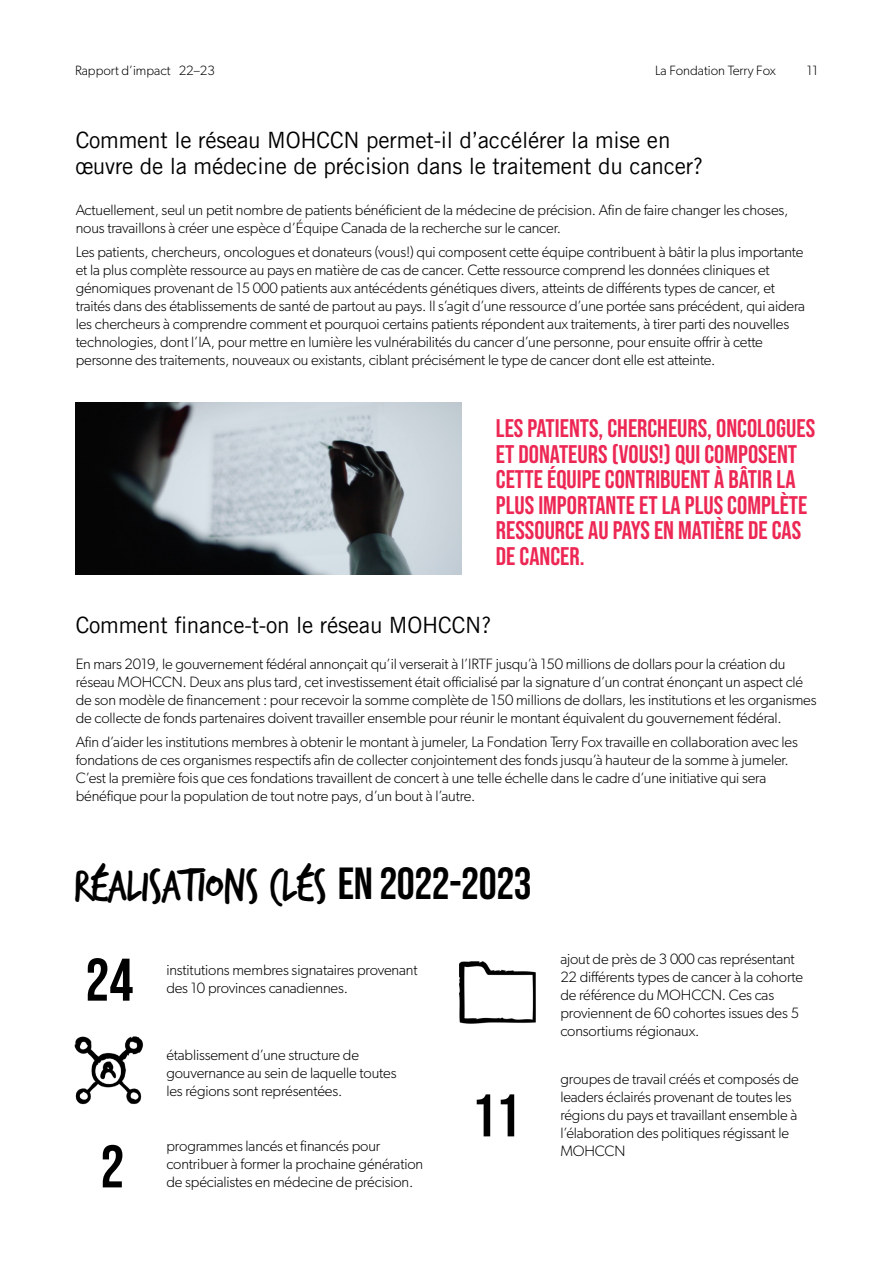
<style>
.page{position:relative;width:893px;height:1263px;background:#fff}
.page>*{position:absolute;margin:0;border:0;box-sizing:border-box;transform-origin:0 0}
.t1{font:60px "Bebas Neue";color:#000}
.t2{font:48px "Trash Hand";letter-spacing:-.01em;color:#000}
.t3{font:25.5px/25.5px "Bebas Neue";color:#ed2754}
.t4{font:22.5px/25.5px "Trade Gothic LT Pro";letter-spacing:-.01em;color:#000}
.t5{font:300 15px/18px "Gibson";letter-spacing:-.01em;color:#000}
.t6{font:300 13.5px "Gibson";color:#000}
.s1{font-family:"Bebas Neue";font-size:45px}
</style>
<div class="page">
<img style="left:76px;top:403px;width:385px;height:171px">
<img style="left:459px;top:961px;width:77px;height:63px">
<img style="left:74px;top:1036px;width:69px;height:69px">
<p class="t6" style="left:75px;top:62px;width:141px">Rapport d’impact 22–23</p>
<p class="t6" style="left:655px;top:62px;width:122px">La Fondation Terry Fox</p>
<p class="t6" style="left:807px;top:62px;width:13px">11</p>
<h3 class="t4" style="left:76px;top:127px;width:629px">Comment le réseau MOHCCN permet-il d’accélérer la mise en œuvre de la médecine de précision dans le traitement du cancer?</h3>
<p class="t5" style="left:76px;top:201px;width:714px">Actuellement, seul un petit nombre de patients bénéficient de la médecine de précision. Afin de faire changer les choses, nous travaillons à créer une espèce d’Équipe Canada de la recherche sur le cancer.</p>
<p class="t5" style="left:76px;top:243px;width:731px">Les patients, chercheurs, oncologues et donateurs (vous!) qui composent cette équipe contribuent à bâtir la plus importante et la plus complète ressource au pays en matière de cas de cancer. Cette ressource comprend les données cliniques et génomiques provenant de 15 000 patients aux antécédents génétiques divers, atteints de différents types de cancer, et traités dans des établissements de santé de partout au pays. Il s’agit d’une ressource d’une portée sans précédent, qui aidera les chercheurs à comprendre comment et pourquoi certains patients répondent aux traitements, à tirer parti des nouvelles technologies, dont l’IA, pour mettre en lumière les vulnérabilités du cancer d’une personne, pour ensuite offrir à cette personne des traitements, nouveaux ou existants, ciblant précisément le type de cancer dont elle est atteinte.</p>
<h3 class="t3" style="left:496px;top:415px;width:321px">LES PATIENTS, CHERCHEURS, ONCOLOGUES<br>ET DONATEURS (VOUS!) QUI COMPOSENT<br>CETTE ÉQUIPE CONTRIBUENT À BÂTIR LA<br>PLUS IMPORTANTE ET LA PLUS COMPLÈTE<br>RESSOURCE AU PAYS EN MATIÈRE DE CAS<br>DE CANCER.</h3>
<h3 class="t4" style="left:76px;top:612px;width:417px">Comment finance-t-on le réseau MOHCCN?</h3>
<p class="t5" style="left:76px;top:655px;width:742px">En mars 2019, le gouvernement fédéral annonçait qu’il verserait à l’IRTF jusqu’à 150 millions de dollars pour la création du réseau MOHCCN. Deux ans plus tard, cet investissement était officialisé par la signature d’un contrat énonçant un aspect clé de son modèle de financement : pour recevoir la somme complète de 150 millions de dollars, les institutions et les organismes de collecte de fonds partenaires doivent travailler ensemble pour réunir le montant équivalent du gouvernement fédéral.</p>
<p class="t5" style="left:76px;top:733px;width:724px">Afin d’aider les institutions membres à obtenir le montant à jumeler, La Fondation Terry Fox travaille en collaboration avec les fondations de ces organismes respectifs afin de collecter conjointement des fonds jusqu’à hauteur de la somme à jumeler.<br>C’est la première fois que ces fondations travaillent de concert à une telle échelle dans le cadre d’une initiative qui sera bénéfique pour la population de tout notre pays, d’un bout à l’autre.</p>
<h2 class="t2" style="left:74px;top:863px;width:459px">RÉALISATIONS CLÉS <span class="s1">EN 2022-2023</span></h2>
<h1 class="t1" style="left:85px;top:946px;width:49px">24</h1>
<h1 class="t1" style="left:100px;top:1133px;width:25px">2</h1>
<p class="t5" style="left:166px;top:961px;width:253px">institutions membres signataires provenant des 10 provinces canadiennes.</p>
<p class="t5" style="left:560px;top:949px;width:244px">ajout de près de 3 000 cas représentant 22 différents types de cancer à la cohorte de référence du MOHCCN. Ces cas proviennent de 60 cohortes issues des 5 consortiums régionaux.</p>
<p class="t5" style="left:560px;top:1069px;width:240px">groupes de travail créés et composés de leaders éclairés provenant de toutes les régions du pays et travaillant ensemble à l’élaboration des politiques régissant le</p>
<p class="t5" style="left:166px;top:1137px;width:215px">programmes lancés et financés pour</p>
<p class="t5" style="left:560px;top:1141px;width:67px">MOHCCN</p>
<p class="t5" style="left:166px;top:1155px;width:258px">contribuer à former la prochaine génération de spécialistes en médecine de précision.</p>
<p class="t5" style="left:166px;top:1045px;width:232px">établissement d’une structure de gouvernance au sein de laquelle toutes les régions sont représentées.</p>
<h1 class="t1" style="left:472px;top:1082px;width:49px">11</h1>
</div>
